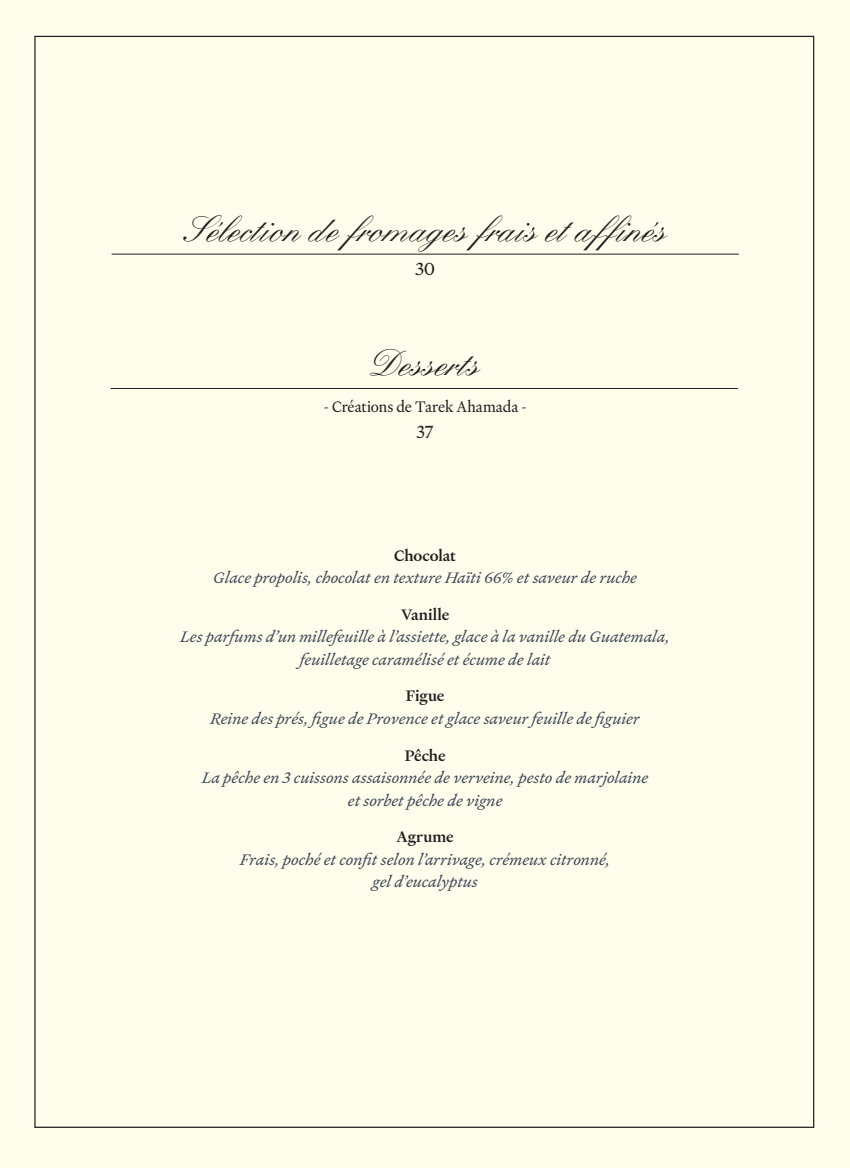
<style>
.page{position:relative;width:850px;height:1168px;background:#fff}
.page>*{position:absolute;margin:0;border:0;box-sizing:border-box;transform-origin:0 0}
.t1{font:500 36.25px "Kuenstler Script";color:#231f20}
.t2{font:18.75px "Heldane Text";color:#231f20}
.t3{font:18.75px "Heldane Text";color:#231f20;scale:.94 1}
.t4{font:italic 16.25px/22.5px "Heldane Text";color:#3d4855;text-align:center}
.t5{font:500 16.25px "Heldane Text";letter-spacing:-.005em;color:#231f20}
.t6{font:16.25px "Heldane Text";color:#231f20;scale:.95 1}
</style>
<div class="page">
<div style="left:0;top:0;width:850px;height:1167px;background:#fffdec"></div>
<hr style="left:111px;top:388px;width:627px;height:1px;background:#231f20">
<hr style="left:112px;top:254px;width:627px;height:1px;background:#231f20">
<h1 class="t1" style="left:185px;top:208px;width:483px">Sélection de fromages frais et affinés</h1>
<p class="t2" style="left:415px;top:257px;width:22px">30</p>
<h1 class="t1" style="left:370px;top:342px;width:110px">Desserts</h1>
<p class="t6" style="left:324px;top:395px;width:215px">- Créations de Tarek Ahamada -</p>
<p class="t3" style="left:416px;top:420px;width:20px">37</p>
<p class="t5" style="left:394px;top:544px;width:64px">Chocolat</p>
<p class="t4" style="left:213px;top:566px;width:425px">Glace propolis, chocolat en texture Haïti 66% et saveur de ruche</p>
<p class="t5" style="left:401px;top:603px;width:50px">Vanille</p>
<p class="t4" style="left:180px;top:625px;width:491px">Les parfums d’un millefeuille à l’assiette, glace à la vanille du Guatemala, feuilletage caramélisé et écume de lait</p>
<p class="t5" style="left:406px;top:685px;width:40px">Figue</p>
<p class="t4" style="left:210px;top:707px;width:431px">Reine des prés, figue de Provence et glace saveur feuille de figuier</p>
<p class="t5" style="left:405px;top:744px;width:42px">Pêche</p>
<p class="t4" style="left:202px;top:766px;width:448px">La pêche en 3 cuissons assaisonnée de verveine, pesto de marjolaine et sorbet pêche de vigne</p>
<p class="t5" style="left:396px;top:826px;width:59px">Agrume</p>
<p class="t4" style="left:240px;top:848px;width:372px">Frais, poché et confit selon l’arrivage, crémeux citronné, gel d’eucalyptus</p>
</div>
